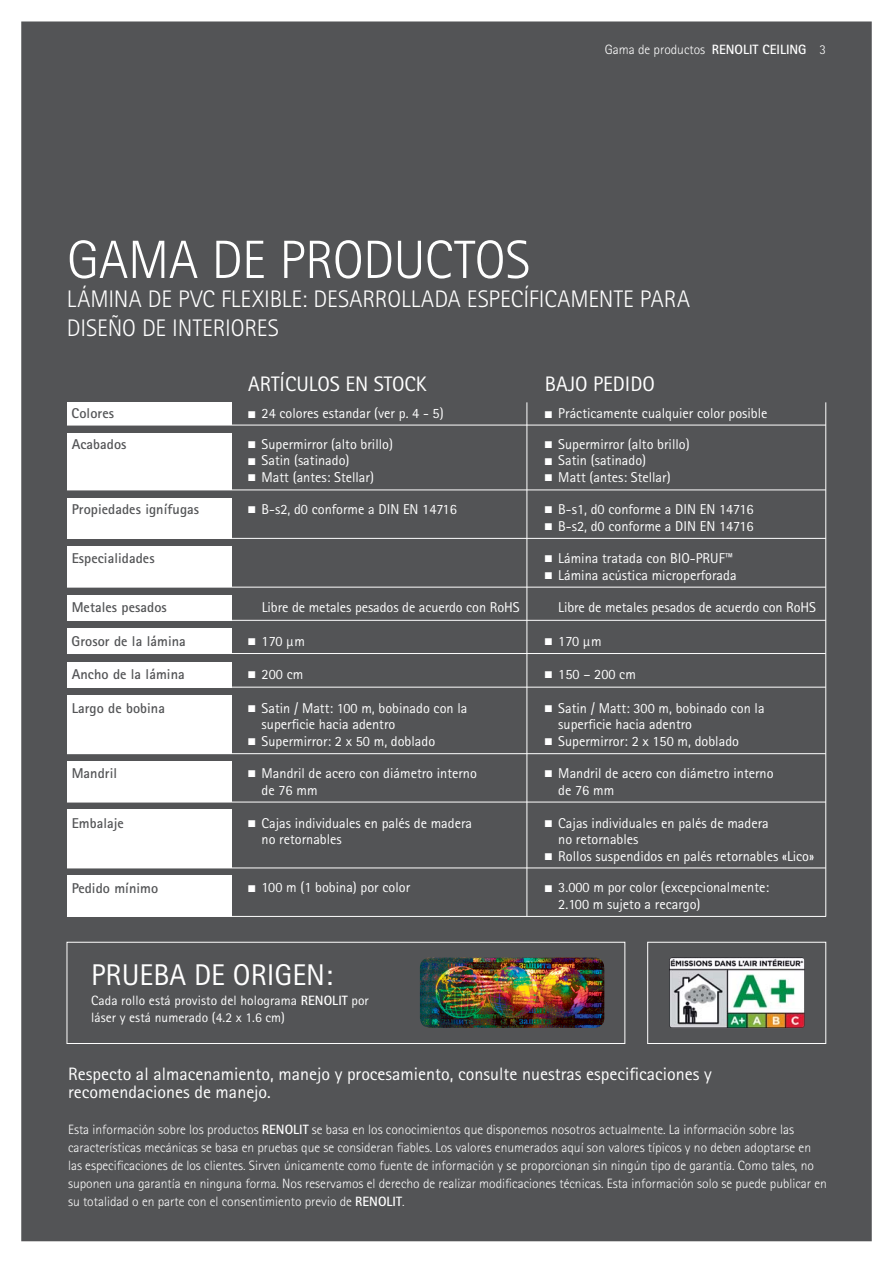
<style>
.page{position:relative;width:893px;height:1263px;background:#fff}
.page>*{position:absolute;margin:0;border:0;box-sizing:border-box;transform-origin:0 0}
.t1{font:300 54px "Rotis Sans Serif Pro";letter-spacing:-.01em;color:#fff}
.t2{font:30px "Rotis Sans Serif Pro";color:#fff}
.t3{font:300 24px/28.8px "Rotis Sans Serif Pro";color:#fff}
.t4{font:21px "Rotis Sans Serif Pro";color:#fff}
.t5{font:18px/18px "Rotis Sans Serif Pro";color:#fff}
.t6{font:14.25px/16.5px "Rotis Sans Serif Pro";color:#fff}
.t7{font:700 14.25px "Rotis Sans Serif Pro";letter-spacing:.005em;color:#535456}
.t8{font:300 13.5px/18px "Rotis Sans Serif Pro";color:#fff}
.t9{font:13.5px/16.2px "Rotis Sans Serif Pro";letter-spacing:.005em;color:#fff}
.s1{font-weight:700}
</style>
<div class="page">
<div style="left:21px;top:21px;width:850px;height:1220px;background:#535456"></div>
<img style="left:420px;top:958px;width:184px;height:70px;border-radius:10px">
<div style="left:67px;top:942px;width:558px;height:102px;border:1px solid #fff"></div>
<div style="left:647px;top:942px;width:179px;height:102px;border:1px solid #fff"></div>
<div style="left:67px;top:875px;width:165px;height:42px;background:#fff"></div>
<div style="left:67px;top:810px;width:165px;height:58px;background:#fff"></div>
<div style="left:67px;top:761px;width:165px;height:41px;background:#fff"></div>
<div style="left:67px;top:662px;width:165px;height:25px;background:#fff"></div>
<div style="left:67px;top:628px;width:165px;height:26px;background:#fff"></div>
<div style="left:67px;top:546px;width:165px;height:41px;background:#fff"></div>
<div style="left:67px;top:498px;width:165px;height:40px;background:#fff"></div>
<div style="left:67px;top:433px;width:165px;height:57px;background:#fff"></div>
<div style="left:67px;top:403px;width:165px;height:22px;background:#fff"></div>
<hr style="left:67px;top:687px;width:758px;height:1px;background:#fff">
<hr style="left:67px;top:753px;width:758px;height:1px;background:#fff">
<hr style="left:67px;top:802px;width:758px;height:1px;background:#fff">
<hr style="left:67px;top:868px;width:758px;height:1px;background:#fff">
<hr style="left:67px;top:425px;width:758px;height:1px;background:#fff">
<hr style="left:67px;top:490px;width:758px;height:1px;background:#fff">
<hr style="left:67px;top:538px;width:758px;height:1px;background:#fff">
<hr style="left:67px;top:587px;width:758px;height:1px;background:#fff">
<hr style="left:67px;top:620px;width:758px;height:1px;background:#fff">
<hr style="left:67px;top:653px;width:758px;height:1px;background:#fff">
<hr style="left:67px;top:916px;width:759px;height:1px;background:#fff">
<hr style="left:526px;top:402px;width:1px;height:514px;background:#fff">
<hr style="left:825px;top:402px;width:1px;height:514px;background:#fff">
<div style="left:67px;top:595px;width:165px;height:26px;background:#fff"></div>
<div style="left:67px;top:696px;width:165px;height:58px;background:#fff"></div>
<img style="left:669px;top:957px;width:135px;height:71px;border-radius:3px">
<p class="t8" style="left:605px;top:42px;width:223px">Gama de productos <span class="s1">RENOLIT CEILING</span> 3</p>
<h1 class="t1" style="left:67px;top:239px;width:465px">GAMA DE PRODUCTOS</h1>
<h3 class="t3" style="left:67px;top:286px;width:624px">LÁMINA DE PVC FLEXIBLE: DESARROLLADA ESPECÍFICAMENTE PARA<br>DISEÑO DE INTERIORES</h3>
<h3 class="t4" style="left:248px;top:376px;width:180px">ARTÍCULOS EN STOCK</h3>
<h3 class="t4" style="left:545px;top:376px;width:112px">BAJO PEDIDO</h3>
<p class="t7" style="left:72px;top:408px;width:44px">Colores</p>
<p class="t6" style="left:248px;top:406px;width:197px">■ 24 colores estandar (ver p. 4 - 5)</p>
<p class="t6" style="left:545px;top:406px;width:224px">■ Prácticamente cualquier color posible</p>
<p class="t7" style="left:72px;top:439px;width:56px">Acabados</p>
<p class="t6" style="left:248px;top:437px;width:146px">■ Supermirror (alto brillo)</p>
<p class="t6" style="left:248px;top:453px;width:103px">■ Satin (satinado)</p>
<p class="t6" style="left:248px;top:470px;width:127px">■ Matt (antes: Stellar)</p>
<p class="t6" style="left:545px;top:437px;width:146px">■ Supermirror (alto brillo)</p>
<p class="t6" style="left:545px;top:453px;width:103px">■ Satin (satinado)</p>
<p class="t6" style="left:545px;top:470px;width:127px">■ Matt (antes: Stellar)</p>
<p class="t7" style="left:72px;top:504px;width:129px">Propiedades ignífugas</p>
<p class="t6" style="left:248px;top:502px;width:210px">■ B-s2, d0 conforme a DIN EN 14716</p>
<p class="t6" style="left:545px;top:502px;width:210px">■ B-s1, d0 conforme a DIN EN 14716</p>
<p class="t6" style="left:545px;top:519px;width:210px">■ B-s2, d0 conforme a DIN EN 14716</p>
<p class="t7" style="left:72px;top:553px;width:84px">Especialidades</p>
<p class="t6" style="left:545px;top:551px;width:190px">■ Lámina tratada con BIO-PRUF™</p>
<p class="t6" style="left:545px;top:567px;width:193px">■ Lámina acústica microperforada</p>
<p class="t6" style="left:262px;top:600px;width:259px">Libre de metales pesados de acuerdo con RoHS</p>
<p class="t6" style="left:558px;top:600px;width:259px">Libre de metales pesados de acuerdo con RoHS</p>
<p class="t7" style="left:72px;top:636px;width:116px">Grosor de la lámina</p>
<p class="t6" style="left:248px;top:634px;width:58px">■ 170 μm</p>
<p class="t6" style="left:545px;top:634px;width:58px">■ 170 μm</p>
<p class="t7" style="left:72px;top:669px;width:115px">Ancho de la lámina</p>
<p class="t6" style="left:248px;top:667px;width:57px">■ 200 cm</p>
<p class="t6" style="left:545px;top:667px;width:93px">■ 150 – 200 cm</p>
<p class="t6" style="left:261px;top:701px;width:207px;text-indent:-13px">■ Satin / Matt: 100 m, bobinado con la superficie hacia adentro</p>
<p class="t6" style="left:248px;top:734px;width:189px">■ Supermirror: 2 x 50 m, doblado</p>
<p class="t7" style="left:72px;top:602px;width:97px">Metales pesados</p>
<p class="t6" style="left:558px;top:701px;width:208px;text-indent:-13px">■ Satin / Matt: 300 m, bobinado con la superficie hacia adentro</p>
<p class="t6" style="left:545px;top:734px;width:196px">■ Supermirror: 2 x 150 m, doblado</p>
<p class="t7" style="left:72px;top:703px;width:95px">Largo de bobina</p>
<p class="t7" style="left:72px;top:768px;width:47px">Mandril</p>
<p class="t6" style="left:261px;top:766px;width:217px;text-indent:-13px">■ Mandril de acero con diámetro interno de 76 mm</p>
<p class="t6" style="left:558px;top:766px;width:217px;text-indent:-13px">■ Mandril de acero con diámetro interno de 76 mm</p>
<p class="t7" style="left:72px;top:818px;width:54px">Embalaje</p>
<p class="t6" style="left:261px;top:816px;width:212px;text-indent:-13px">■ Cajas individuales en palés de madera no retornables</p>
<p class="t6" style="left:558px;top:816px;width:212px;text-indent:-13px">■ Cajas individuales en palés de madera no retornables</p>
<p class="t6" style="left:545px;top:849px;width:271px">■ Rollos suspendidos en palés retornables «Lico»</p>
<p class="t7" style="left:72px;top:882px;width:88px">Pedido mínimo</p>
<p class="t6" style="left:248px;top:880px;width:163px">■ 100 m (1 bobina) por color</p>
<p class="t6" style="left:558px;top:880px;width:212px;text-indent:-13px">■ 3.000 m por color (excepcionalmente:<br>2.100 m sujeto a recargo)</p>
<h2 class="t2" style="left:91px;top:963px;width:243px">PRUEBA DE ORIGEN:</h2>
<p class="t9" style="left:91px;top:994px;width:279px">Cada rollo está provisto del holograma <span class="s1">RENOLIT</span> por láser y está numerado (4.2 x 1.6 cm)</p>
<p class="t5" style="left:68px;top:1066px;width:645px">Respecto al almacenamiento, manejo y procesamiento, consulte nuestras especificaciones y recomendaciones de manejo.</p>
<p class="t8" style="left:68px;top:1121px;width:760px">Esta información sobre los productos <span class="s1">RENOLIT</span> se basa en los conocimientos que disponemos nosotros actualmente. La información sobre las características mecánicas se basa en pruebas que se consideran fiables. Los valores enumerados aquí son valores típicos y no deben adoptarse en las especificaciones de los clientes. Sirven únicamente como fuente de información y se proporcionan sin ningún tipo de garantía. Como tales, no suponen una garantía en ninguna forma. Nos reservamos el derecho de realizar modificaciones técnicas. Esta información solo se puede publicar en su totalidad o en parte con el consentimiento previo de <span class="s1">RENOLIT</span>.</p>
</div>
